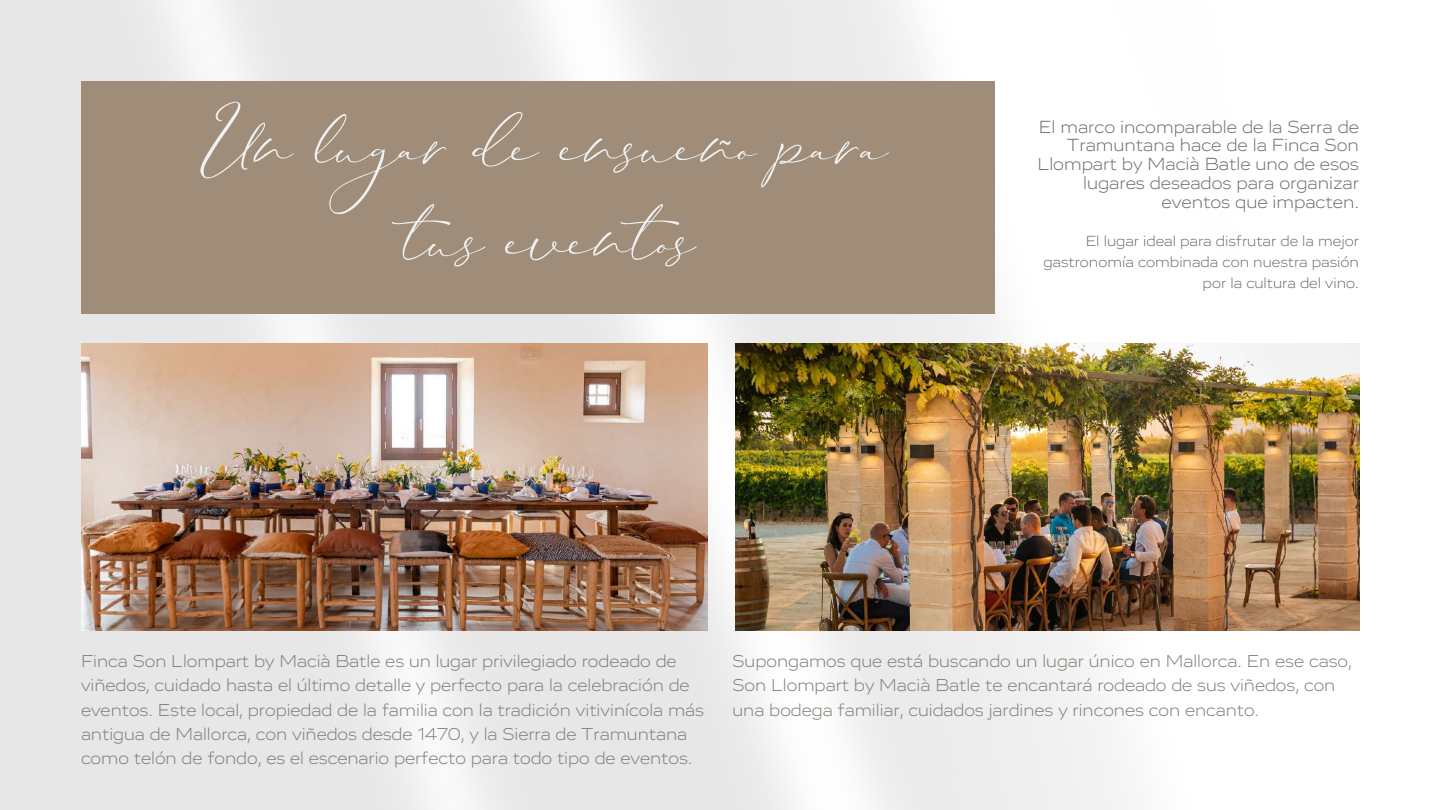
<style>
.page{position:relative;width:1440px;height:810px;background:#fff}
.page>*{position:absolute;margin:0;border:0;box-sizing:border-box;transform-origin:0 0}
.t1{font:81.5px/93.8px "Stay Classy Duo Script";color:#eff1f2;text-align:center}
.t2{font:300 18px/18.8px "Vito Extended";color:#67696e;text-align:right}
.t3{font:300 17.6px/24.3px "Vito Extended";color:#7f7870}
.t4{font:300 15px/21px "Vito Extended";color:#67696e;text-align:right}
</style>
<div class="page">
<img style="left:0;top:0;width:1360px;height:810px">
<img style="left:81px;top:344px;width:626px;height:286px">
<div style="left:81px;top:81px;width:913px;height:232px;background:#9f8d79"></div>
<img style="left:735px;top:344px;width:624px;height:286px">
<h1 class="t1" style="left:209px;top:88px;width:679px">Un lugar de ensueño para tus eventos</h1>
<p class="t2" style="left:1037px;top:119px;width:323px">El marco incomparable de la Serra de<br>Tramuntana hace de la Finca Son<br>Llompart by Macià Batle uno de esos lugares deseados para organizar eventos que impacten.</p>
<p class="t4" style="left:1043px;top:232px;width:317px">El lugar ideal para disfrutar de la mejor gastronomía combinada con nuestra pasión por la cultura del vino.</p>
<p class="t3" style="left:81px;top:651px;width:625px">Finca Son Llompart by Macià Batle es un lugar privilegiado rodeado de viñedos, cuidado hasta el último detalle y perfecto para la celebración de eventos. Este local, propiedad de la familia con la tradición vitivinícola más antigua de Mallorca, con viñedos desde 1470, y la Sierra de Tramuntana como telón de fondo, es el escenario perfecto para todo tipo de eventos.</p>
<p class="t3" style="left:733px;top:651px;width:621px">Supongamos que está buscando un lugar único en Mallorca. En ese caso,<br>Son Llompart by Macià Batle te encantará rodeado de sus viñedos, con una bodega familiar, cuidados jardines y rincones con encanto.</p>
</div>
